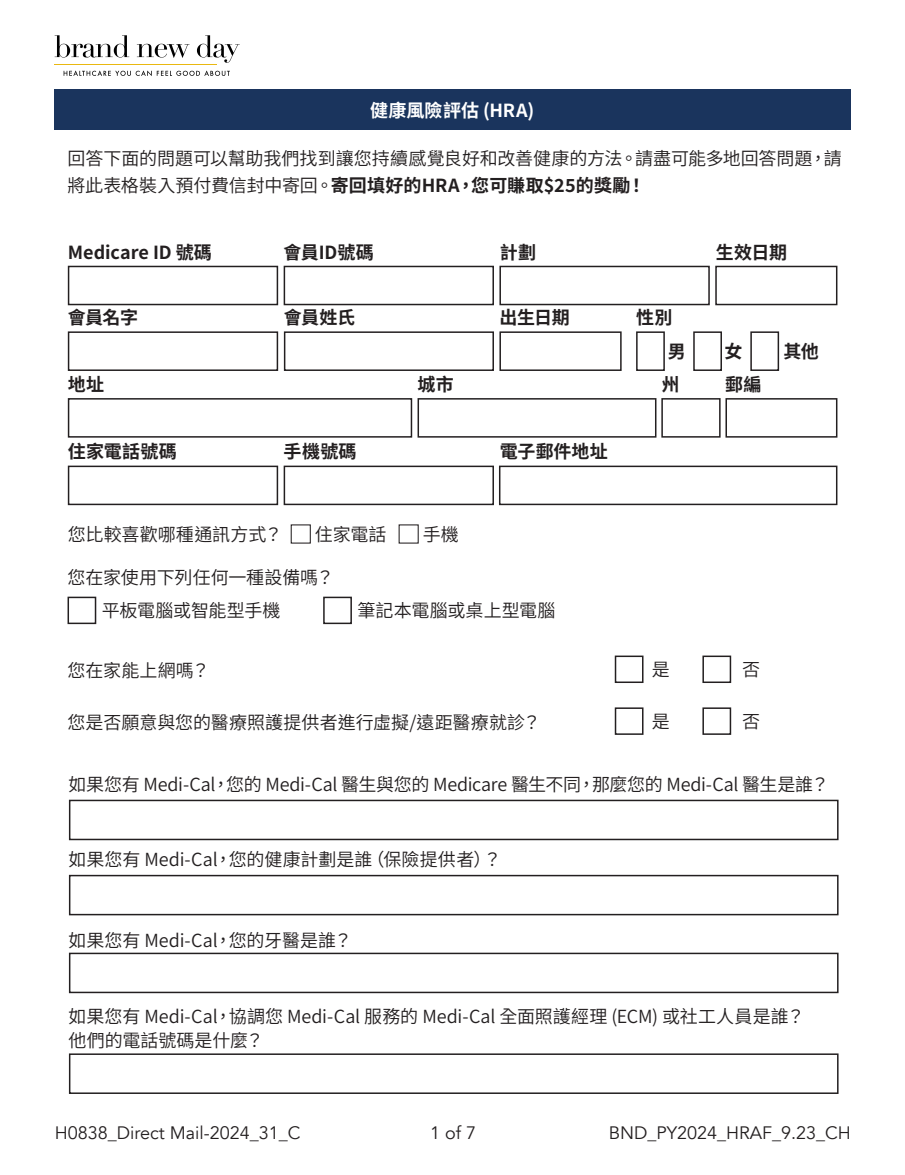
<style>
.page{position:relative;width:905px;height:1175px;background:#fff}
.page>*{position:absolute;margin:0;border:0;box-sizing:border-box;transform-origin:0 0}
.t1{font:18px/32.7px "Source Han Sans TC";letter-spacing:-.005em;color:#231f20}
.t2{font:700 18px "Source Han Sans TC";color:#231f20}
.t3{font:18px "Avenir";color:#231f20}
.t4{font:700 18px "Source Han Sans TC";letter-spacing:.01em;color:#fff}
.s1{font-weight:700}
</style>
<div class="page">
<div style="left:54px;top:90px;width:796px;height:40px;background:#1a345d"></div>
<svg style="left:55px;top:35px;width:74px;height:22px"></svg>
<svg style="left:137px;top:44px;width:52px;height:14px"></svg>
<svg style="left:197px;top:35px;width:43px;height:28px"></svg>
<hr style="left:54px;top:64px;width:162px;height:1px;background:#e9b811">
<svg style="left:64px;top:70px;width:166px;height:6px"></svg>
<div style="left:68px;top:266px;width:210px;height:39px;border:2px solid #231f20"></div>
<div style="left:283px;top:266px;width:211px;height:39px;border:2px solid #231f20"></div>
<div style="left:499px;top:266px;width:210px;height:39px;border:2px solid #231f20"></div>
<div style="left:68px;top:331px;width:210px;height:40px;border:2px solid #231f20"></div>
<div style="left:68px;top:398px;width:344px;height:39px;border:2px solid #231f20"></div>
<div style="left:68px;top:465px;width:210px;height:40px;border:2px solid #231f20"></div>
<div style="left:283px;top:465px;width:211px;height:40px;border:2px solid #231f20"></div>
<div style="left:417px;top:398px;width:239px;height:39px;border:2px solid #231f20"></div>
<div style="left:499px;top:465px;width:338px;height:40px;border:2px solid #231f20"></div>
<div style="left:661px;top:398px;width:59px;height:39px;border:2px solid #231f20"></div>
<div style="left:725px;top:398px;width:112px;height:39px;border:2px solid #231f20"></div>
<div style="left:284px;top:331px;width:210px;height:40px;border:2px solid #231f20"></div>
<div style="left:499px;top:331px;width:122px;height:40px;border:2px solid #231f20"></div>
<div style="left:715px;top:266px;width:122px;height:39px;border:2px solid #231f20"></div>
<div style="left:636px;top:331px;width:28px;height:40px;border:2px solid #231f20"></div>
<div style="left:693px;top:331px;width:29px;height:40px;border:2px solid #231f20"></div>
<div style="left:750px;top:331px;width:29px;height:40px;border:2px solid #231f20"></div>
<div style="left:68px;top:596px;width:28px;height:28px;border:2px solid #231f20"></div>
<div style="left:323px;top:596px;width:29px;height:28px;border:2px solid #231f20"></div>
<div style="left:614px;top:707px;width:29px;height:28px;border:2px solid #231f20"></div>
<div style="left:702px;top:707px;width:29px;height:28px;border:2px solid #231f20"></div>
<div style="left:614px;top:655px;width:29px;height:28px;border:2px solid #231f20"></div>
<div style="left:702px;top:655px;width:29px;height:28px;border:2px solid #231f20"></div>
<div style="left:291px;top:524px;width:20px;height:19px;border:1px solid #231f20"></div>
<div style="left:69px;top:799px;width:769px;height:41px;border:2px solid #231f20"></div>
<div style="left:69px;top:874px;width:769px;height:41px;border:2px solid #231f20"></div>
<div style="left:69px;top:952px;width:769px;height:41px;border:2px solid #231f20"></div>
<div style="left:69px;top:1053px;width:769px;height:41px;border:2px solid #231f20"></div>
<p class="t4" style="left:370px;top:100px;width:166px">健康風險評估 (HRA)</p>
<p class="t1" style="left:67px;top:145px;width:775px;line-height:27px">回答下面的問題可以幫助我們找到讓您持續感覺良好和改善健康的方法。請盡可能多地回答問題，請將此表格裝入預付費信封中寄回。<span class="s1">寄回填好的HRA，您可賺取$25的獎勵！</span></p>
<p class="t2" style="left:68px;top:242px;width:146px">Medicare ID 號碼</p>
<p class="t2" style="left:68px;top:307px;width:72px">會員名字</p>
<p class="t2" style="left:68px;top:374px;width:38px">地址</p>
<p class="t2" style="left:283px;top:242px;width:92px">會員ID號碼</p>
<p class="t2" style="left:284px;top:307px;width:73px">會員姓氏</p>
<p class="t2" style="left:68px;top:441px;width:110px">住家電話號碼</p>
<p class="t2" style="left:283px;top:441px;width:74px">手機號碼</p>
<p class="t2" style="left:417px;top:374px;width:38px">城市</p>
<p class="t1" style="left:68px;top:518px;width:216px">您比較喜歡哪種通訊方式？</p>
<p class="t1" style="left:315px;top:518px;width:73px">住家電話</p>
<p class="t1" style="left:423px;top:518px;width:38px">手機</p>
<p class="t2" style="left:500px;top:242px;width:38px">計劃</p>
<p class="t2" style="left:499px;top:307px;width:72px">出生日期</p>
<p class="t2" style="left:500px;top:441px;width:109px">電子郵件地址</p>
<p class="t1" style="left:102px;top:562px;width:234px;text-indent:-34px">您在家使用下列任何一種設備嗎？平板電腦或智能型手機</p>
<p class="t1" style="left:357px;top:594px;width:199px">筆記本電腦或桌上型電腦</p>
<p class="t2" style="left:636px;top:307px;width:38px">性別</p>
<p class="t2" style="left:715px;top:242px;width:73px">生效日期</p>
<p class="t2" style="left:668px;top:341px;width:19px">男</p>
<p class="t2" style="left:724px;top:342px;width:19px">女</p>
<p class="t2" style="left:783px;top:342px;width:37px">其他</p>
<p class="t2" style="left:661px;top:374px;width:19px">州</p>
<p class="t2" style="left:725px;top:374px;width:38px">郵編</p>
<p class="t1" style="left:68px;top:654px;width:144px">您在家能上網嗎？</p>
<p class="t1" style="left:651px;top:653px;width:19px">是</p>
<p class="t1" style="left:742px;top:653px;width:19px">否</p>
<p class="t1" style="left:68px;top:706px;width:474px">您是否願意與您的醫療照護提供者進行虛擬/遠距醫療就診？</p>
<p class="t1" style="left:651px;top:705px;width:19px">是</p>
<p class="t1" style="left:742px;top:705px;width:19px">否</p>
<p class="t1" style="left:69px;top:768px;width:762px">如果您有 Medi-Cal，您的 Medi-Cal 醫生與您的 Medicare 醫生不同，那麼您的 Medi-Cal 醫生是誰？</p>
<p class="t1" style="left:69px;top:843px;width:434px">如果您有 Medi-Cal，您的健康計劃是誰（保險提供者）？</p>
<p class="t1" style="left:69px;top:924px;width:285px">如果您有 Medi-Cal，您的牙醫是誰？</p>
<p class="t1" style="left:69px;top:1005px;width:737px;line-height:24px">如果您有 Medi-Cal，協調您 Medi-Cal 服務的 Medi-Cal 全面照護經理 (ECM) 或社工人員是誰？他們的電話號碼是什麼？</p>
<p class="t3" style="left:430px;top:1121px;width:48px">1 of 7</p>
<p class="t3" style="left:55px;top:1121px;width:247px">H0838_Direct Mail-2024_31_C</p>
<p class="t3" style="left:608px;top:1121px;width:244px">BND_PY2024_HRAF_9.23_CH</p>
</div>
